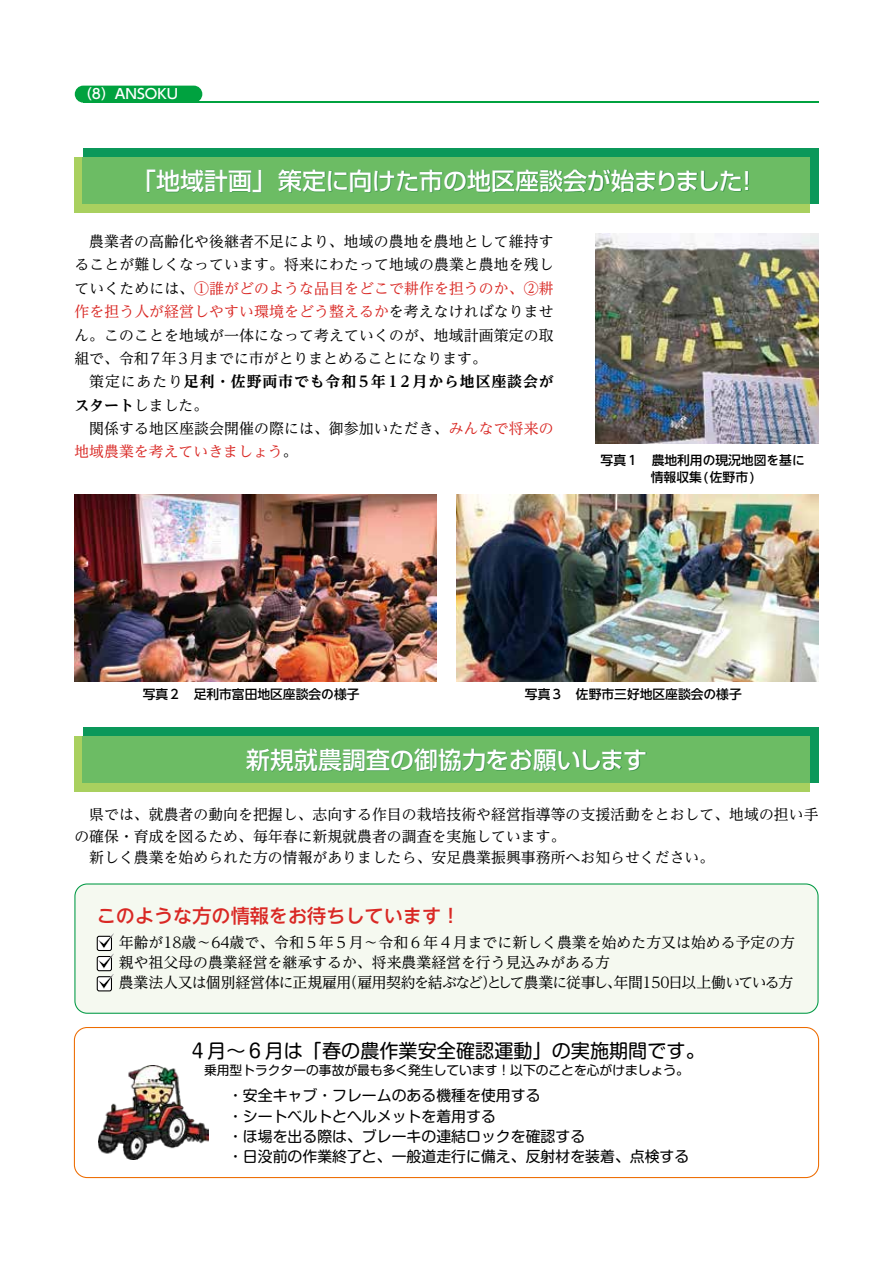
<style>
.page{position:relative;width:893px;height:1263px;background:#fff}
.page>*{position:absolute;margin:0;border:0;box-sizing:border-box;transform-origin:0 0}
.t1{font:500 24px "Shin Go Pro";color:#fff}
.t2{font:19.2px "Shin M Go Pr 6 N";color:#000}
.t3{font:500 19.2px "UD Shin Go NT Pr 6 N";color:#d92824}
.t4{font:14.85px/23.4px "UD Reimin Pr 6 N";color:#000}
.t5{font:14.85px/20.5px "Shin M Go Pr 6 N";color:#000}
.t6{font:700 expanded 14.85px/23.4px "UD Reimin Pr 6 N";letter-spacing:.06em;color:#000}
.t7{font:500 13.8px "UD Shin Go Pr 6 N";color:#fff}
.t8{font:500 12.75px/17px "UD Shin Go NT Pr 6 N";color:#000;text-align:center}
.t9{font:12.75px "Shin M Go Pr 6 N";color:#000}
.s1{color:#d92824}
.s2{font-weight:400;font-stretch:normal}
</style>
<div class="page">
<div style="left:74px;top:157px;width:736px;height:56px;background:#a9d05f"></div>
<div style="left:83px;top:149px;width:736px;height:55px;background:#0b985a"></div>
<div style="left:83px;top:157px;width:727px;height:47px;background:#6cbc64"></div>
<div style="left:147px;top:170px;width:602px;height:23px;background:#006428;opacity:.75"></div>
<div style="left:74px;top:736px;width:736px;height:55px;background:#a9d05f"></div>
<div style="left:83px;top:727px;width:736px;height:56px;background:#0b985a"></div>
<div style="left:83px;top:736px;width:727px;height:47px;background:#6cbc64"></div>
<div style="left:247px;top:748px;width:399px;height:23px;background:#006428;opacity:.75"></div>
<img style="left:595px;top:234px;width:224px;height:209px">
<img style="left:74px;top:494px;width:362px;height:188px">
<img style="left:457px;top:494px;width:362px;height:188px">
<div style="left:75px;top:884px;width:743px;height:129px;background:#f5f9f0;border-radius:12px"></div>
<div style="left:97px;top:936px;width:15px;height:15px;border:1px solid #000;border-radius:2px"></div>
<div style="left:97px;top:956px;width:15px;height:15px;border:1px solid #000;border-radius:2px"></div>
<div style="left:97px;top:976px;width:15px;height:15px;border:1px solid #000;border-radius:2px"></div>
<svg style="left:98px;top:933px;width:16px;height:56px"></svg>
<div style="left:74px;top:883px;width:745px;height:131px;border:1px solid #094;border-radius:12px"></div>
<div style="left:74px;top:1027px;width:745px;height:151px;border:1px solid #ed6c00;border-radius:13px"></div>
<img style="left:98px;top:1065px;width:110px;height:95px">
<hr style="left:83px;top:101px;width:736px;height:2px;background:#00a23f">
<div style="left:75px;top:86px;width:127px;height:17px;background:#00a23f;border-radius:9px"></div>
<p class="t7" style="left:78px;top:82px;width:101px">（8）ANSOKU</p>
<h1 class="t1" style="left:132px;top:161px;width:628px">「地域計画」策定に向けた市の地区座談会が始まりました！</h1>
<p class="t4" style="left:74px;top:229px;width:481px;text-align:justify;text-indent:15px">農業者の高齢化や後継者不足により、地域の農地を農地として維持することが難しくなっています。将来にわたって地域の農業と農地を残していくためには、<span class="s1">①誰がどのような品目をどこで耕作を担うのか、②耕作を担う人が経営しやすい環境をどう整えるか</span>を考えなければなりません。このことを地域が一体になって考えていくのが、地域計画策定の取組で、令和7年3月までに市がとりまとめることになります。</p>
<p class="t6" style="left:74px;top:370px;width:481px;text-indent:15px"><span class="s2">策定にあたり</span>足利・佐野両市でも令和 5年 1 2月から地区座談会がスタート<span class="s2">しました。</span></p>
<p class="t4" style="left:74px;top:416px;width:481px;text-indent:15px">関係する地区座談会開催の際には、御参加いただき、<span class="s1">みんなで将来の地域農業を考えていきましょう</span>。</p>
<p class="t8" style="left:601px;top:452px;width:206px">写真１　農地利用の現況地図を基に情報収集(佐野市)</p>
<p class="t8" style="left:143px;top:685px;width:218px">写真２　足利市富田地区座談会の様子</p>
<p class="t8" style="left:525px;top:685px;width:218px">写真３　佐野市三好地区座談会の様子</p>
<h1 class="t1" style="left:246px;top:740px;width:403px">新規就農調査の御協力をお願いします</h1>
<p class="t4" style="left:89px;top:803px;width:731px">県では、就農者の動向を把握し、志向する作目の栽培技術や経営指導等の支援活動をとおして、地域の担い手</p>
<p class="t4" style="left:74px;top:824px;width:493px">の確保・育成を図るため、毎年春に新規就農者の調査を実施しています。</p>
<p class="t4" style="left:89px;top:845px;width:627px">新しく農業を始められた方の情報がありましたら、安足農業振興事務所へお知らせください。</p>
<p class="t3" style="left:97px;top:900px;width:365px">このような方の情報をお待ちしています！</p>
<p class="t4" style="left:119px;top:932px;width:678px;line-height:20.2px">年齢が18歳～64歳で、令和５年５月～令和６年４月までに新しく農業を始めた方又は始める予定の方親や祖父母の農業経営を継承するか、将来農業経営を行う見込みがある方<br>農業法人又は個別経営体に正規雇用（雇用契約を結ぶなど）として農業に従事し、年間150日以上働いている方</p>
<p class="t2" style="left:188px;top:1035px;width:518px">４月～６月は「春の農作業安全確認運動」の実施期間です。</p>
<p class="t9" style="left:204px;top:1060px;width:486px">乗用型トラクターの事故が最も多く発生しています！以下のことを心がけましょう。</p>
<p class="t5" style="left:228px;top:1084px;width:463px">・安全キャブ・フレームのある機種を使用する<br>・シートベルトとヘルメットを着用する<br>・ほ場を出る際は、ブレーキの連結ロックを確認する<br>・日没前の作業終了と、一般道走行に備え、反射材を装着、点検する</p>
</div>
